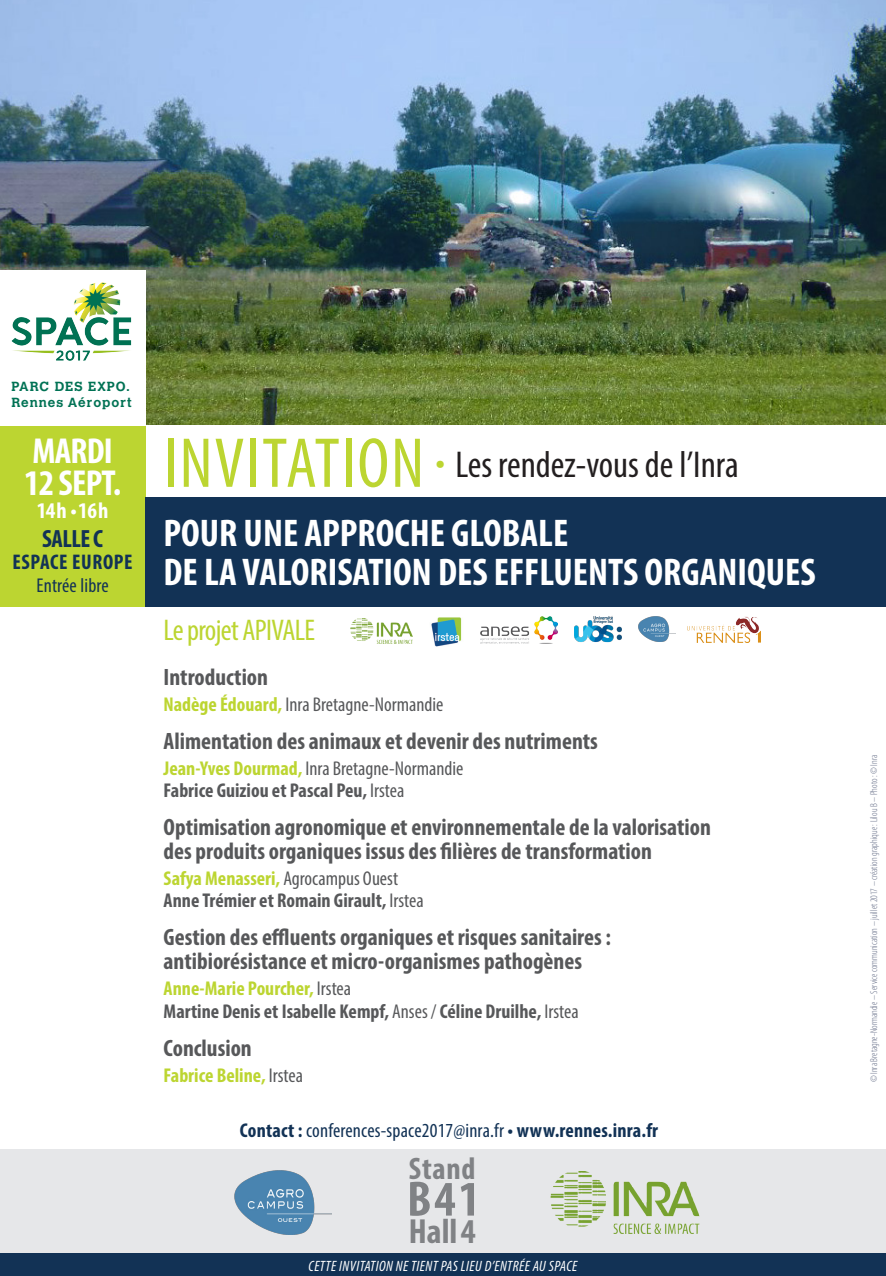
<style>
.page{position:relative;width:886px;height:1276px;background:#fff}
.page>*{position:absolute;margin:0;border:0;box-sizing:border-box;transform-origin:0 0}
.t1{font:700 condensed 50px "Myriad Pro";color:#808285}
.t2{font:700 condensed 38.75px/38.8px "Myriad Pro";color:#fff}
.t3{font:condensed 37.5px "Myriad Pro";color:#231f20}
.t4{font:700 condensed 36.25px/32.5px "Myriad Pro";letter-spacing:-.02em;color:#fff}
.t5{font:700 condensed 35px "Myriad Pro";color:#808285}
.t6{font:700 condensed 31.25px "Myriad Pro";letter-spacing:.025em;color:#808285}
.t7{font:condensed 30px "Myriad Pro";letter-spacing:-.02em;color:#bcd531}
.t8{font:700 condensed 25px "Myriad Pro";letter-spacing:-.02em;color:#123255}
.t9{font:700 condensed 23.75px/23.8px "Myriad Pro";color:#57585a}
.t10{font:700 condensed 22.5px "Myriad Pro";letter-spacing:.01em;color:#fff}
.t11{font:700 condensed 21.25px "Myriad Pro";letter-spacing:.03em;color:#123255}
.t12{font:700 condensed 20px/22.5px "Myriad Pro";color:#57585a}
.t13{font:condensed 20px/22.5px "Myriad Pro";color:#57585a}
.t14{font:condensed 20px "Myriad Pro";letter-spacing:.01em;color:#123255}
.t15{font:700 condensed 20px "Myriad Pro";color:#bcd531}
.t16{font:italic condensed 15px "Myriad Pro";letter-spacing:.025em;color:#fff}
.t17{font:700 13.12px/15.8px "Calvert";letter-spacing:.075em;color:#007254}
.t18{font:300 condensed 10px "Myriad Pro";color:#616a84}
.s1{font-size:71.25px;color:#bcd531}
.s2{color:#bcd531}
.s3{font-weight:700;color:#bcd531}
.s4{font-weight:700}
.s5{font-weight:400}
.s6{font-weight:400;color:#57585a}
</style>
<div class="page">
<img style="left:0;top:0;width:886px;height:425px">
<div style="left:0;top:270px;width:145px;height:180px;background:#fff"></div>
<div style="left:0;top:1149px;width:886px;height:114px;background:#e6e7e9"></div>
<div style="left:0;top:426px;width:145px;height:180px;background:#bcd531"></div>
<div style="left:145px;top:496px;width:741px;height:110px;background:#123255"></div>
<div style="left:0;top:1253px;width:886px;height:23px;background:#123255"></div>
<img style="left:11px;top:282px;width:121px;height:79px">
<img style="left:234px;top:1170px;width:98px;height:64px">
<img style="left:638px;top:617px;width:38px;height:25px">
<img style="left:550px;top:1171px;width:150px;height:62px">
<img style="left:351px;top:618px;width:61px;height:25px">
<img style="left:431px;top:617px;width:31px;height:30px">
<img style="left:481px;top:616px;width:76px;height:28px">
<img style="left:687px;top:616px;width:73px;height:26px">
<img style="left:575px;top:616px;width:47px;height:26px">
<p class="t17" style="left:11px;top:378px;width:122px">PARC DES EXPO.<br>Rennes Aéroport</p>
<h3 class="t4" style="left:24px;top:433px;width:99px">MARDI<br>12 SEPT.</h3>
<p class="t10" style="left:37px;top:496px;width:73px">14h • 16h</p>
<p class="t8" style="left:42px;top:523px;width:63px">SALLE C</p>
<p class="t11" style="left:13px;top:549px;width:122px">ESPACE EUROPE</p>
<p class="t14" style="left:37px;top:573px;width:74px">Entrée libre</p>
<h3 class="t3" style="left:164px;top:441px;width:577px"><span class="s1">INVITATION</span> <span class="s2">•</span> Les rendez-vous de l’Inra</h3>
<h2 class="t2" style="left:164px;top:513px;width:653px">POUR UNE APPROCHE GLOBALE<br>DE LA VALORISATION DES EFFLUENTS ORGANIQUES</h2>
<p class="t7" style="left:164px;top:612px;width:153px">Le projet APIVALE</p>
<p class="t9" style="left:164px;top:664px;width:106px">Introduction</p>
<p class="t13" style="left:164px;top:692px;width:281px"><span class="s3">Nadège Édouard,</span> Inra Bretagne-Normandie</p>
<p class="t9" style="left:164px;top:728px;width:436px">Alimentation des animaux et devenir des nutriments</p>
<p class="t13" style="left:164px;top:756px;width:301px"><span class="s3">Jean-Yves Dourmad,</span> Inra Bretagne-Normandie<br><span class="s4">Fabrice Guiziou et Pascal Peu,</span> Irstea</p>
<p class="t9" style="left:164px;top:814px;width:549px">Optimisation agronomique et environnementale de la valorisation des produits organiques issus des filières de transformation</p>
<p class="t12" style="left:164px;top:866px;width:262px"><span class="s2">Safya Menasseri,</span> <span class="s5">Agrocampus Ouest<br></span>Anne Trémier et Romain Girault, <span class="s5">Irstea</span></p>
<p class="t9" style="left:164px;top:925px;width:449px">Gestion des effluents organiques et risques sanitaires : antibiorésistance et micro-organismes pathogènes</p>
<p class="t12" style="left:164px;top:976px;width:417px"><span class="s2">Anne-Marie Pourcher,</span> <span class="s5">Irstea<br></span>Martine Denis et Isabelle Kempf, <span class="s5">Anses /</span> Céline Druilhe, <span class="s5">Irstea</span></p>
<p class="t9" style="left:164px;top:1035px;width:90px">Conclusion</p>
<p class="t15" style="left:164px;top:1062px;width:141px">Fabrice Beline, <span class="s6">Irstea</span></p>
<p class="t14" style="left:240px;top:1118px;width:420px"><span class="s4">Contact :</span> conferences-space2017@inra.fr <span class="s4">• www.rennes.inra.fr</span></p>
<h3 class="t6" style="left:409px;top:1148px;width:68px">Stand</h3>
<h3 class="t5" style="left:409px;top:1209px;width:68px">Hall 4</h3>
<h1 class="t1" style="left:407px;top:1167px;width:74px">B41</h1>
<p class="t16" style="left:309px;top:1256px;width:270px">CETTE INVITATION NE TIENT PAS LIEU D’ENTRÉE AU SPACE</p>
<p class="t18" style="left:868px;top:1082px;width:329px;rotate:-90deg">© Inra Bretagne-Normandie – Service communication – juillet 2017 – création graphique : Lilou B – Photo : © Inra</p>
</div>
